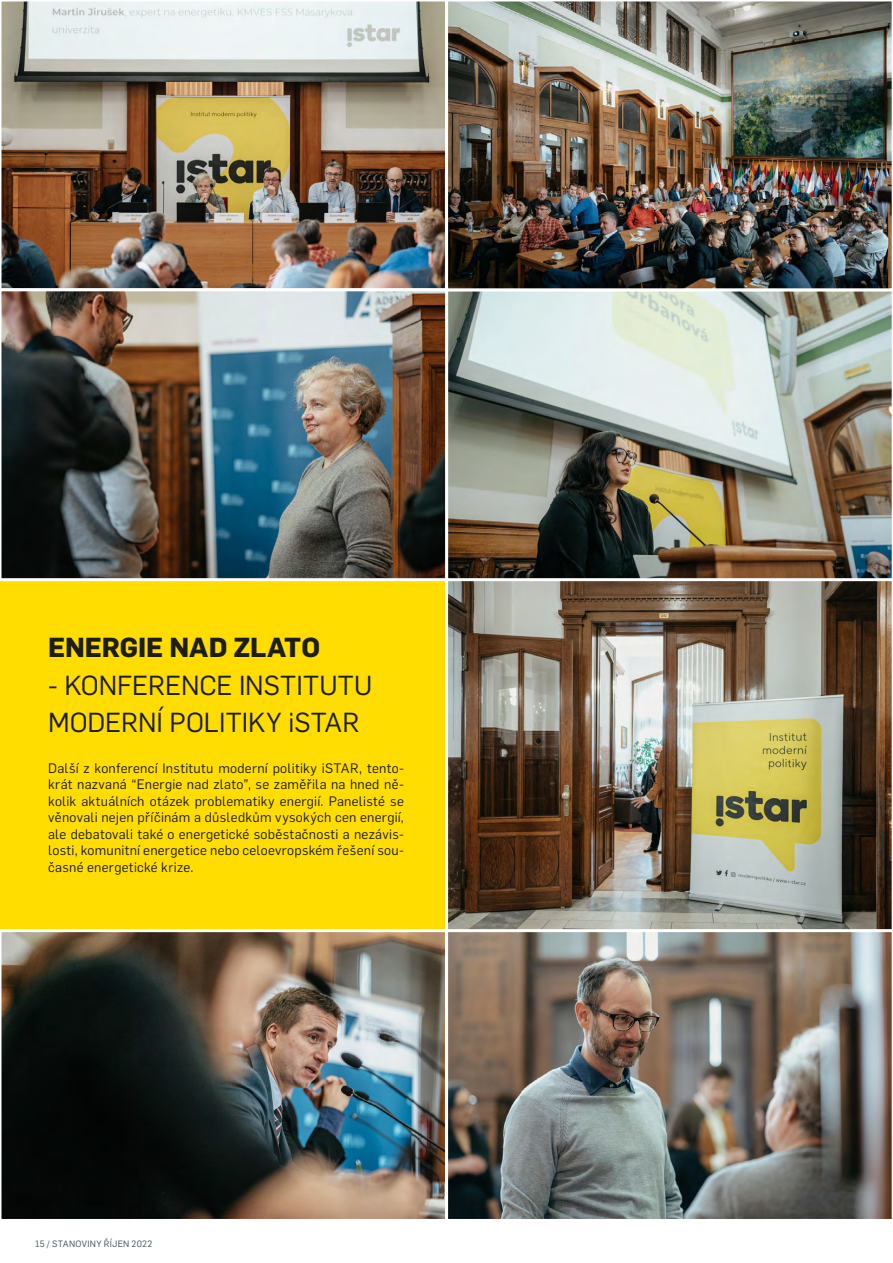
<style>
.page{position:relative;width:893px;height:1263px;background:#fff}
.page>*{position:absolute;margin:0;border:0;box-sizing:border-box;transform-origin:0 0}
.t1{font:27px/37.5px "Flama";color:#1d1d1b}
.t2{font:700 27px "Flama";letter-spacing:-.005em;color:#1d1d1b}
.t3{font:13.5px/16.5px "Flama";letter-spacing:.02em;color:#1d1d1b;text-align:justify}
.t4{font:9px "Flama";letter-spacing:.03em;color:#3f4e55}
</style>
<div class="page">
<div style="left:0;top:553px;width:478px;height:400px;background:#fd0"></div>
<img style="left:445px;top:581px;width:447px;height:348px">
<img style="left:1px;top:1px;width:444px;height:287px">
<img style="left:448px;top:291px;width:444px;height:290px">
<img style="left:0;top:288px;width:448px;height:293px">
<img style="left:0;top:929px;width:445px;height:290px">
<img style="left:445px;top:929px;width:447px;height:290px">
<img style="left:445px;top:1px;width:447px;height:290px">
<h1 class="t2" style="left:48px;top:628px;width:273px">ENERGIE NAD ZLATO</h1>
<h1 class="t1" style="left:48px;top:665px;width:326px">- KONFERENCE INSTITUTU<br>MODERNÍ POLITIKY iSTAR</h1>
<p class="t3" style="left:48px;top:759px;width:357px">Další z konferencí Institutu moderní politiky iSTAR, tento&shy;krát nazvaná “Energie nad zlato”, se zaměřila na hned ně&shy;kolik aktuálních otázek problematiky energií. Panelisté se věnovali nejen příčinám a důsledkům vysokých cen energií, ale debatovali také o energetické soběstačnosti a nezávis&shy;losti, komunitní energetice nebo celoevropském řešení sou&shy;časné energetické krize.</p>
<p class="t4" style="left:35px;top:1238px;width:119px">15 / STANOVINY ŘÍJEN 2022</p>
</div>
